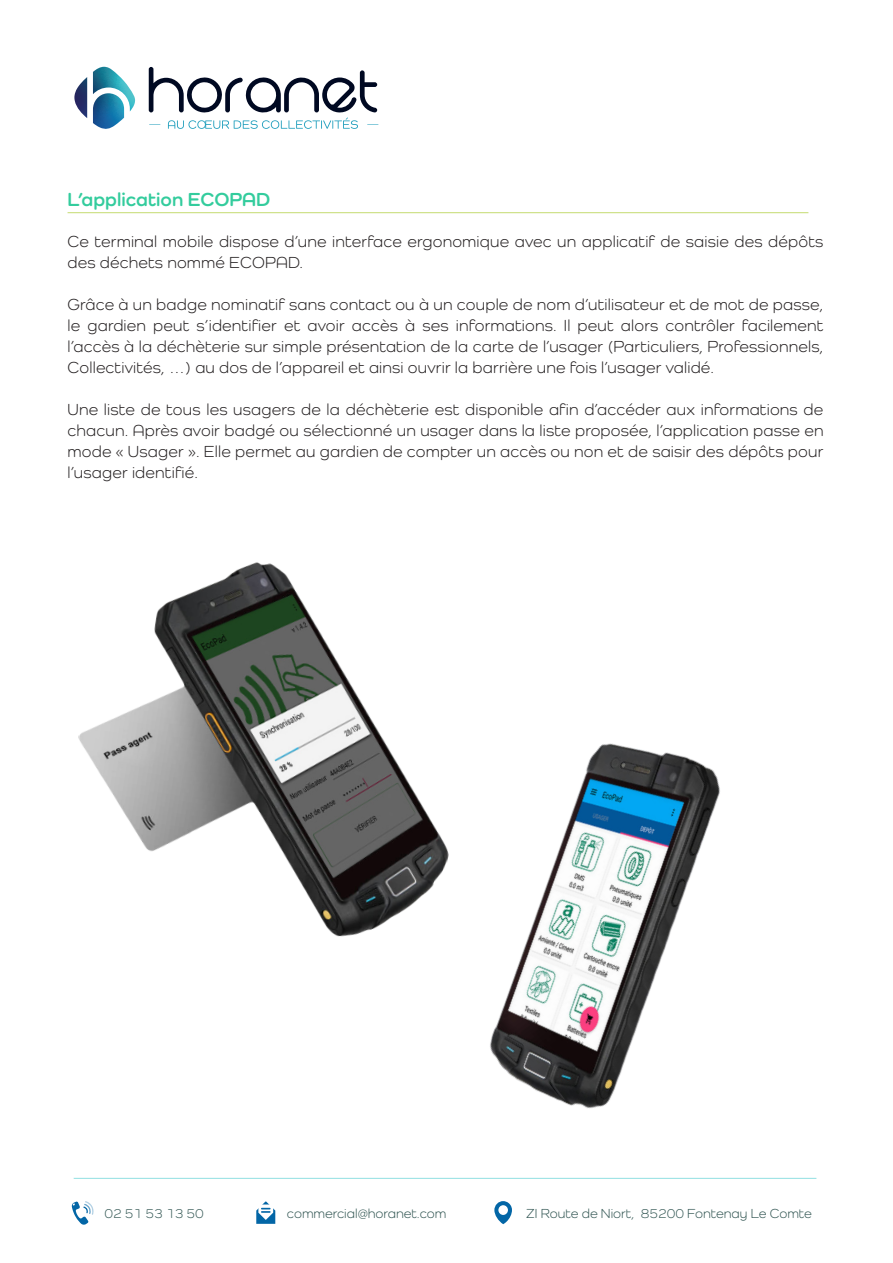
<style>
.page{position:relative;width:893px;height:1263px;background:#fff}
.page>*{position:absolute;margin:0;border:0;box-sizing:border-box;transform-origin:0 0}
.t1{font:700 19.5px "Como";color:#33cc9d}
.Defaut_-_paragraphe{font:16.5px/21px "Como";letter-spacing:.01em;color:#231f20;text-align:justify}
.t2{font:13.5px "Como";color:#335754}
</style>
<div class="page">
<hr style="left:68px;top:212px;width:740px;height:1px;background:#c4db71">
<hr style="left:74px;top:1178px;width:742px;height:1px;background:#26c2c7">
<svg style="left:494px;top:1201px;width:18px;height:23px"></svg>
<svg style="left:72px;top:1201px;width:22px;height:24px"></svg>
<svg style="left:256px;top:1201px;width:19px;height:23px"></svg>
<svg style="left:93px;top:67px;width:42px;height:62px"></svg>
<svg style="left:74px;top:84px;width:6px;height:17px"></svg>
<svg style="left:149px;top:67px;width:229px;height:62px"></svg>
<img style="left:78px;top:562px;width:255px;height:346px">
<img style="left:315px;top:654px;width:502px;height:525px">
<p class="t1" style="left:68px;top:188px;width:204px">L’application ECOPAD</p>
<p class="Defaut_-_paragraphe" style="left:68px;top:231px;width:757px">Ce terminal mobile dispose d’une interface ergonomique avec un applicatif de saisie des dépôts des déchets nommé ECOPAD.</p>
<p class="Defaut_-_paragraphe" style="left:68px;top:294px;width:757px">Grâce à un badge nominatif sans contact ou à un couple de nom d’utilisateur et de mot de passe, le gardien peut s’identifier et avoir accès à ses informations. Il peut alors contrôler facilement l’accès à la déchèterie sur simple présentation de la carte de l’usager (Particuliers, Professionnels, Collectivités, …) au dos de l’appareil et ainsi ouvrir la barrière une fois l’usager validé.</p>
<p class="Defaut_-_paragraphe" style="left:68px;top:399px;width:757px">Une liste de tous les usagers de la déchèterie est disponible afin d’accéder aux informations de chacun. Après avoir badgé ou sélectionné un usager dans la liste proposée, l’application passe en mode « Usager ». Elle permet au gardien de compter un accès ou non et de saisir des dépôts pour l’usager identifié.</p>
<p class="t2" style="left:104px;top:1205px;width:101px">02 51 53 13 50</p>
<p class="t2" style="left:287px;top:1205px;width:161px">commercial@horanet.com</p>
<p class="t2" style="left:526px;top:1205px;width:287px">ZI Route de Niort, 85200 Fontenay Le Comte</p>
</div>
